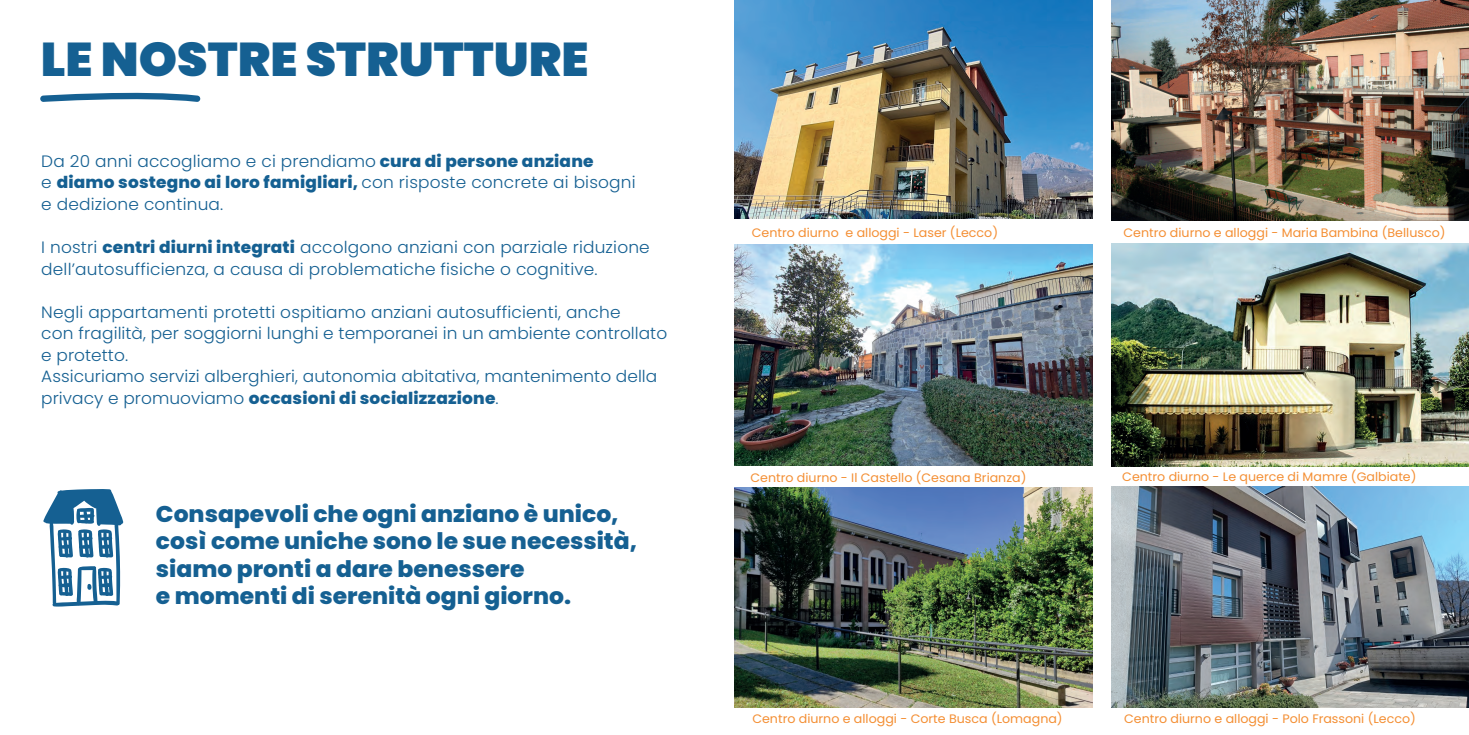
<style>
.page{position:relative;width:1469px;height:735px;background:#fff}
.page>*{position:absolute;margin:0;border:0;box-sizing:border-box;transform-origin:0 0}
.t1{font:900 47.25px "Poppins";color:#156092}
.t2{font:800 22.75px/27.3px "Poppins";color:#156092}
.t3{font:300 16.45px/21.5px "Poppins";letter-spacing:.01em;color:#156092}
.t4{font:12.25px "Poppins";color:#f48f34}
.s1{font-weight:800}
</style>
<div class="page">
<img style="left:1111px;top:486px;width:357px;height:221px">
<img style="left:734px;top:487px;width:358px;height:220px">
<img style="left:734px;top:244px;width:358px;height:221px">
<img style="left:734px;top:0;width:358px;height:219px">
<svg style="left:40px;top:92px;width:160px;height:10px"></svg>
<svg style="left:43px;top:489px;width:80px;height:117px"></svg>
<img style="left:1111px;top:244px;width:357px;height:222px">
<img style="left:1111px;top:0;width:357px;height:220px">
<h1 class="t1" style="left:41px;top:32px;width:549px">LE NOSTRE STRUTTURE</h1>
<p class="t3" style="left:41px;top:150px;width:596px">Da 20 anni accogliamo e ci prendiamo <span class="s1">cura di persone anziane<br></span>e <span class="s1">diamo sostegno ai loro famigliari,</span> con risposte concrete ai bisogni e dedizione continua.</p>
<p class="t3" style="left:41px;top:236px;width:610px">I nostri <span class="s1">centri diurni integrati</span> accolgono anziani con parziale riduzione dell’autosufficienza, a causa di problematiche fisiche o cognitive.</p>
<p class="t3" style="left:41px;top:301px;width:627px">Negli appartamenti protetti ospitiamo anziani autosufficienti, anche<br>con fragilità, per soggiorni lunghi e temporanei in un ambiente controllato e protetto.<br>Assicuriamo servizi alberghieri, autonomia abitativa, mantenimento della privacy e promuoviamo <span class="s1">occasioni di socializzazione</span>.</p>
<h2 class="t2" style="left:156px;top:500px;width:483px">Consapevoli che ogni anziano è unico, così come uniche sono le sue necessità, siamo pronti a dare benessere<br>e momenti di serenità ogni giorno.</h2>
<p class="t4" style="left:751px;top:225px;width:248px">Centro diurno e alloggi - Laser (Lecco)</p>
<p class="t4" style="left:1123px;top:225px;width:323px">Centro diurno e alloggi - Maria Bambina (Bellusco)</p>
<p class="t4" style="left:750px;top:470px;width:277px">Centro diurno - Il Castello (Cesana Brianza)</p>
<p class="t4" style="left:1122px;top:469px;width:296px">Centro diurno - Le querce di Mamre (Galbiate)</p>
<p class="t4" style="left:752px;top:711px;width:312px">Centro diurno e alloggi - Corte Busca (Lomagna)</p>
<p class="t4" style="left:1124px;top:711px;width:293px">Centro diurno e alloggi - Polo Frassoni (Lecco)</p>
</div>
